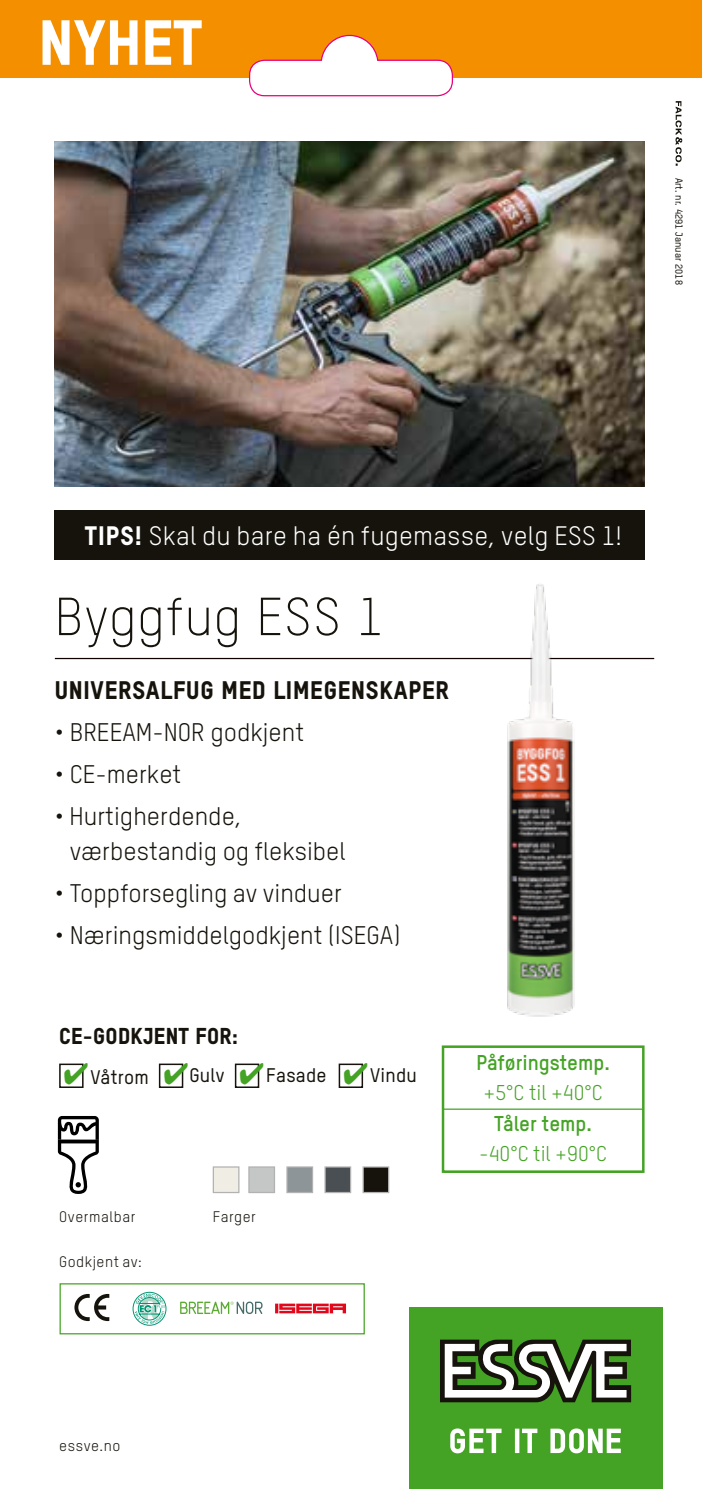
<style>
.page{position:relative;width:702px;height:1489px;background:#fff}
.page>*{position:absolute;margin:0;border:0;box-sizing:border-box;transform-origin:0 0}
.t1{font:300 52.5px "TSTAR";letter-spacing:.025em;color:#15130b}
.t2{font:26.25px "TSTAR";letter-spacing:.01em;color:#fff}
.t3{font:25px/35px "TSTAR";color:#15130b}
.t4{font:800 25px "TSTAR";letter-spacing:.03em;color:#15130b}
.t5{font:800 22.5px "TSTAR";letter-spacing:.015em;color:#15130b}
.t6{font:21px "TSTAR";color:#44a324}
.t7{font:700 21px "TSTAR";color:#44a324}
.t8{font:500 19.25px "TSTAR";letter-spacing:.015em;color:#15130b}
.t9{font:15px "TSTAR";letter-spacing:.035em;color:#15130b}
.t10{font:500 10px "TSTAR";letter-spacing:.01em;color:#15130b}
.s1{font-weight:800}
.s2{color:#44a324}
</style>
<div class="page">
<hr style="left:701px;top:0;width:1px;height:594px;background:#0e120f">
<svg style="left:675px;top:101px;width:7px;height:65px"></svg>
<div style="left:0;top:0;width:702px;height:77px;background:#f49000"></div>
<svg style="left:43px;top:20px;width:159px;height:45px"></svg>
<div style="left:408px;top:1307px;width:254px;height:181px;background:#44a324"></div>
<svg style="left:450px;top:1428px;width:170px;height:25px"></svg>
<svg style="left:440px;top:1339px;width:191px;height:63px"></svg>
<div style="left:54px;top:510px;width:590px;height:49px;background:#15130b"></div>
<img style="left:54px;top:142px;width:590px;height:344px">
<hr style="left:55px;top:658px;width:599px;height:1px;background:#0e0100">
<img style="left:479px;top:584px;width:140px;height:433px">
<div style="left:442px;top:1045px;width:202px;height:127px;background:#fff;border:2px solid #44a324"></div>
<hr style="left:443px;top:1108px;width:199px;height:1px;background:#44a324">
<hr style="left:443px;top:1171px;width:199px;height:1px;background:#44a324">
<div style="left:213px;top:1166px;width:26px;height:27px;background:#efede4;border:1px solid #b1b2b1"></div>
<div style="left:248px;top:1166px;width:27px;height:27px;background:#c4c7c6;border:1px solid #b1b2b1"></div>
<div style="left:286px;top:1166px;width:27px;height:27px;background:#8e9598;border:1px solid #b1b2b1"></div>
<div style="left:324px;top:1166px;width:27px;height:27px;background:#494f53;border:1px solid #b1b2b1"></div>
<div style="left:362px;top:1166px;width:27px;height:27px;background:#15130b;border:1px solid #b1b2b1"></div>
<svg style="left:58px;top:1116px;width:41px;height:77px"></svg>
<div style="left:59px;top:1063px;width:25px;height:24px;border:2px solid #15130b"></div>
<div style="left:159px;top:1063px;width:24px;height:24px;border:2px solid #15130b"></div>
<div style="left:235px;top:1063px;width:24px;height:24px;border:2px solid #15130b"></div>
<div style="left:338px;top:1063px;width:25px;height:24px;border:2px solid #15130b"></div>
<div style="left:60px;top:1283px;width:305px;height:51px;background:#fff;border:1px solid #44a324"></div>
<svg style="left:133px;top:1292px;width:33px;height:33px"></svg>
<svg style="left:275px;top:1303px;width:71px;height:10px"></svg>
<svg style="left:180px;top:1301px;width:82px;height:12px"></svg>
<svg style="left:74px;top:1293px;width:35px;height:27px"></svg>
<svg style="left:248px;top:34px;width:205px;height:63px"></svg>
<p class="t10" style="left:685px;top:178px;width:109px;rotate:90deg">Art. nr. 4291 Januar 2018</p>
<p class="t2" style="left:85px;top:520px;width:538px"><span class="s1">TIPS!</span> Skal du bare ha én fugemasse, velg ESS 1!</p>
<h1 class="t1" style="left:55px;top:585px;width:330px">Byggfug ESS 1</h1>
<p class="t4" style="left:55px;top:674px;width:396px">UNIVERSALFUG MED LIMEGENSKAPER</p>
<p class="t3" style="left:55px;top:714px;width:251px">• BREEAM-NOR godkjent</p>
<p class="t3" style="left:55px;top:756px;width:128px">• CE-merket</p>
<p class="t3" style="left:70px;top:798px;width:277px;text-indent:-15px">• Hurtigherdende, værbestandig og fleksibel</p>
<p class="t3" style="left:55px;top:875px;width:289px">• Toppforsegling av vinduer</p>
<p class="t3" style="left:55px;top:917px;width:347px">• Næringsmiddelgodkjent (ISEGA)</p>
<p class="t5" style="left:59px;top:1021px;width:180px">CE-GODKJENT FOR:</p>
<p class="t8" style="left:64px;top:1063px;width:355px"><span class="s2">✔</span>Våtrom <span class="s2">✔</span>Gulv <span class="s2">✔</span>Fasade <span class="s2">✔</span>Vindu</p>
<p class="t9" style="left:59px;top:1207px;width:78px">Overmalbar</p>
<p class="t9" style="left:213px;top:1207px;width:45px">Farger</p>
<p class="t9" style="left:59px;top:1252px;width:84px">Godkjent av:</p>
<p class="t7" style="left:476px;top:1049px;width:135px">Påføringstemp.</p>
<p class="t6" style="left:483px;top:1079px;width:121px">+5°C til +40°C</p>
<p class="t7" style="left:494px;top:1110px;width:99px">Tåler temp.</p>
<p class="t6" style="left:479px;top:1140px;width:129px">-40°C til +90°C</p>
<p class="t9" style="left:59px;top:1436px;width:63px">essve.no</p>
</div>
